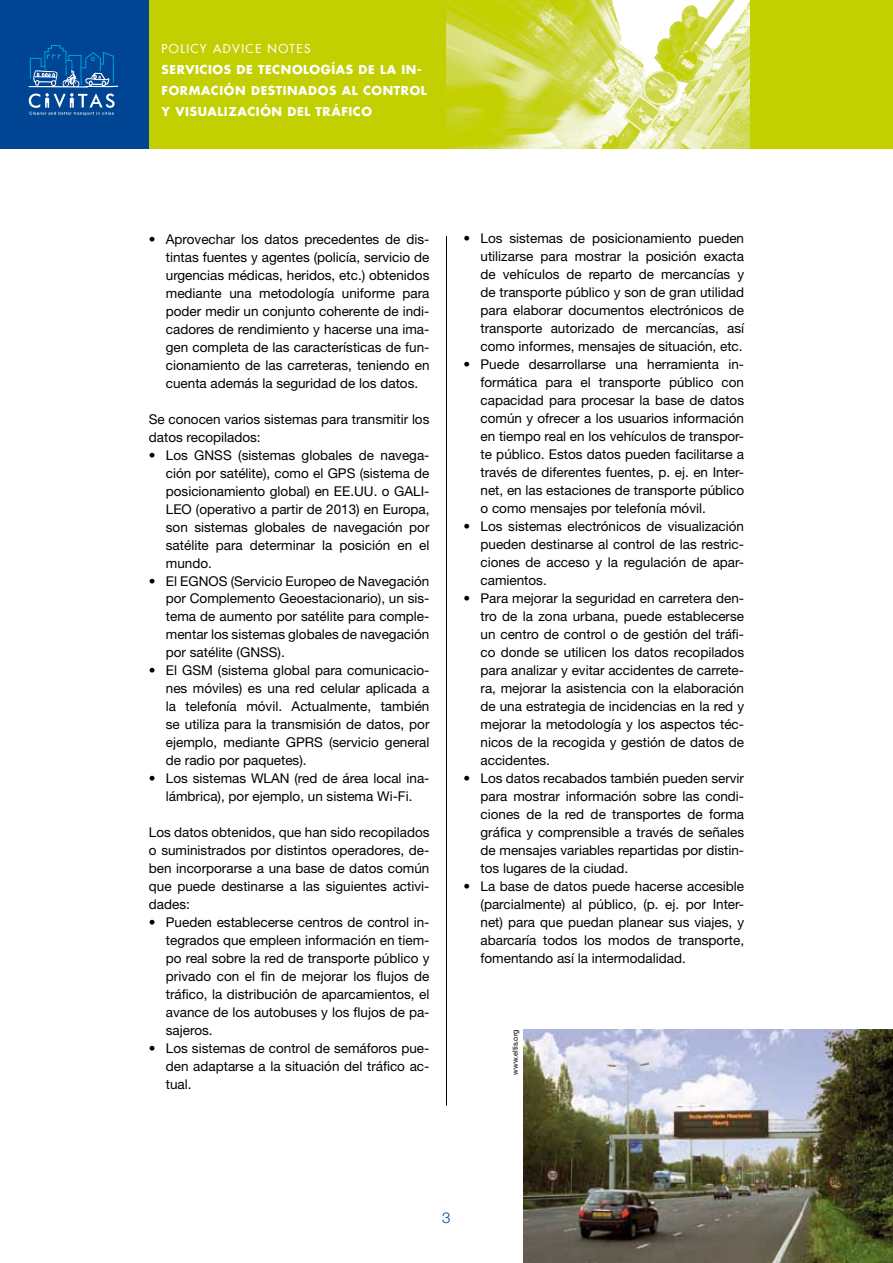
<style>
.page{position:relative;width:893px;height:1263px;background:#fff}
.page>*{position:absolute;margin:0;border:0;box-sizing:border-box;transform-origin:0 0}
.t1{font:300 15px "Helvetica Neue LT Pro";color:#004494}
.t2{font:13.5px/18px "Helvetica Neue LT Pro";color:#000;text-align:justify}
.t3{font:700 12px/21px "Futura Com";letter-spacing:.05em;color:#fff}
.t4{font:500 12px "Futura Com";letter-spacing:.12em;color:#fff}
.t5{font:7.5px "Helvetica Neue LT Pro";color:#000}
.s1{font-weight:300}
</style>
<div class="page">
<div style="left:0;top:0;width:893px;height:149px;background:#c2cf00"></div>
<div style="left:0;top:0;width:149px;height:149px;background:#004494"></div>
<svg style="left:29px;top:45px;width:89px;height:70px"></svg>
<img style="left:446px;top:0;width:304px;height:149px">
<hr style="left:446px;top:236px;width:1px;height:870px;background:#000">
<img style="left:523px;top:1030px;width:370px;height:233px">
<p class="t4" style="left:162px;top:40px;width:150px">POLICY ADVICE NOTES</p>
<p class="t3" style="left:162px;top:58px;width:267px">SERVICIOS DE TECNOLOGÍAS DE LA IN-<br>FORMACIÓN DESTINADOS AL CONTROL<br>Y VISUALIZACIÓN DEL TRÁFICO</p>
<p class="t2" style="left:166px;top:230px;width:265px;text-indent:-17px"><span class="s1">•</span> Aprovechar los datos precedentes de dis&shy;tintas fuentes y agentes (policía, servicio de urgencias médicas, heridos, etc.) obtenidos mediante una metodología uniforme para poder medir un conjunto coherente de indi&shy;cadores de rendimiento y hacerse una ima&shy;gen completa de las características de fun&shy;cionamiento de las carreteras, teniendo en cuenta además la seguridad de los datos.</p>
<p class="t2" style="left:149px;top:409px;width:282px">Se conocen varios sistemas para transmitir los datos recopilados:</p>
<p class="t2" style="left:166px;top:445px;width:265px;text-indent:-17px"><span class="s1">•</span> Los GNSS (sistemas globales de navega&shy;ción por satélite), como el GPS (sistema de posicionamiento global) en EE.UU. o GALI-LEO (operativo a partir de 2013) en Europa, son sistemas globales de navegación por satélite para determinar la posición en el mundo.</p>
<p class="t2" style="left:166px;top:571px;width:265px;text-indent:-17px"><span class="s1">•</span> El EGNOS (Servicio Europeo de Navegación por Complemento Geoestacionario), un sis&shy;tema de aumento por satélite para comple&shy;mentar los sistemas globales de navegación por satélite (GNSS).</p>
<p class="t2" style="left:166px;top:661px;width:265px;text-indent:-17px"><span class="s1">•</span> El GSM (sistema global para comunicacio&shy;nes móviles) es una red celular aplicada a la telefonía móvil. Actualmente, también se utiliza para la transmisión de datos, por ejemplo, mediante GPRS (servicio general de radio por paquetes).</p>
<p class="t2" style="left:149px;top:769px;width:282px;text-align:center"><span class="s1">•</span> Los sistemas WLAN (red de área local ina&shy;lámbrica), por ejemplo, un sistema Wi-Fi.</p>
<p class="t2" style="left:149px;top:823px;width:282px">Los datos obtenidos, que han sido recopilados o suministrados por distintos operadores, de&shy;ben incorporarse a una base de datos común que puede destinarse a las siguientes activi&shy;dades:</p>
<p class="t2" style="left:166px;top:913px;width:265px;text-indent:-17px"><span class="s1">•</span> Pueden establecerse centros de control in&shy;tegrados que empleen información en tiem&shy;po real sobre la red de transporte público y privado con el fin de mejorar los flujos de tráfico, la distribución de aparcamientos, el avance de los autobuses y los flujos de pa&shy;sajeros.</p>
<p class="t2" style="left:166px;top:1039px;width:265px;text-indent:-17px"><span class="s1">•</span> Los sistemas de control de semáforos pue&shy;den adaptarse a la situación del tráfico ac&shy;tual.</p>
<p class="t2" style="left:480px;top:229px;width:265px;text-indent:-17px"><span class="s1">•</span> Los sistemas de posicionamiento pueden utilizarse para mostrar la posición exacta de vehículos de reparto de mercancías y de transporte público y son de gran utilidad para elaborar documentos electrónicos de transporte autorizado de mercancías, así como informes, mensajes de situación, etc.</p>
<p class="t2" style="left:480px;top:355px;width:265px;text-indent:-17px"><span class="s1">•</span> Puede desarrollarse una herramienta in&shy;formática para el transporte público con capacidad para procesar la base de datos común y ofrecer a los usuarios información en tiempo real en los vehículos de transpor&shy;te público. Estos datos pueden facilitarse a través de diferentes fuentes, p. ej. en Inter&shy;net, en las estaciones de transporte público o como mensajes por telefonía móvil.</p>
<p class="t2" style="left:480px;top:517px;width:265px;text-indent:-17px"><span class="s1">•</span> Los sistemas electrónicos de visualización pueden destinarse al control de las restric&shy;ciones de acceso y la regulación de apar&shy;camientos.</p>
<p class="t2" style="left:480px;top:589px;width:265px;text-indent:-17px"><span class="s1">•</span> Para mejorar la seguridad en carretera den&shy;tro de la zona urbana, puede establecerse un centro de control o de gestión del tráfi&shy;co donde se utilicen los datos recopilados para analizar y evitar accidentes de carrete&shy;ra, mejorar la asistencia con la elaboración de una estrategia de incidencias en la red y mejorar la metodología y los aspectos téc&shy;nicos de la recogida y gestión de datos de accidentes.</p>
<p class="t2" style="left:480px;top:769px;width:265px;text-indent:-17px"><span class="s1">•</span> Los datos recabados también pueden servir para mostrar información sobre las condi&shy;ciones de la red de transportes de forma gráfica y comprensible a través de señales de mensajes variables repartidas por distin&shy;tos lugares de la ciudad.</p>
<p class="t2" style="left:480px;top:877px;width:265px;text-indent:-17px"><span class="s1">•</span> La base de datos puede hacerse accesible (parcialmente) al público, (p. ej. por Inter&shy;net) para que puedan planear sus viajes, y abarcaría todos los modos de transporte, fomentando así la intermodalidad.</p>
<p class="t5" style="left:511px;top:1075px;width:47px;rotate:-90deg">www.eltis.org</p>
<p class="t1" style="left:442px;top:1208px;width:10px">3</p>
</div>
